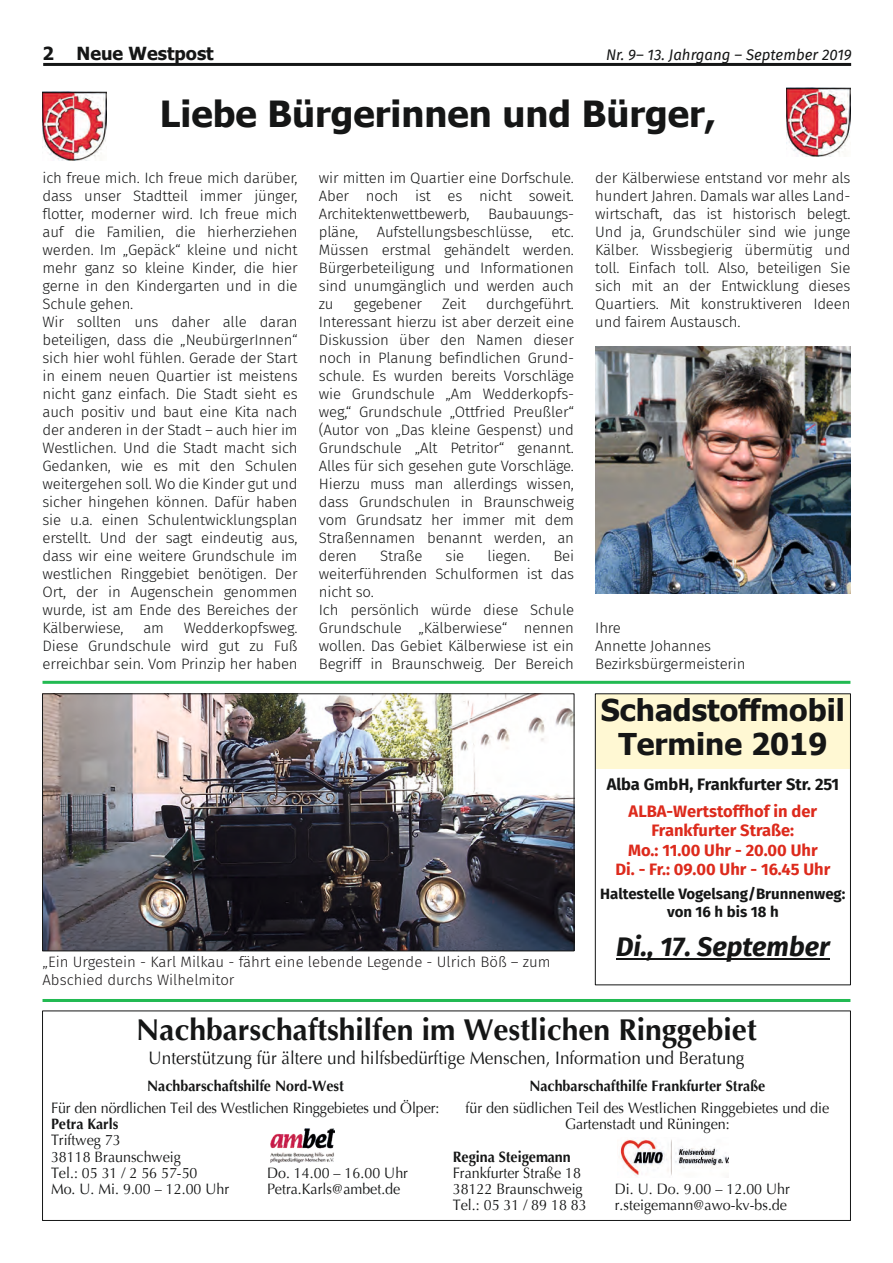
<style>
.page{position:relative;width:893px;height:1263px;background:#fff}
.page>*{position:absolute;margin:0;border:0;box-sizing:border-box;transform-origin:0 0}
.t1{font:700 36px "Tahoma";color:#151616}
.t2{font:700 30px "Optima";color:#151616}
.t3{font:700 30px/34.5px "Tahoma";color:#151616;text-align:center}
.t4{font:italic 700 27px "Fira Sans";color:#151616}
.t5{font:18px "Optima";color:#151616;scale:.95 1}
.t6{font:700 18px "Tahoma";color:#151616}
.t7{font:700 16.5px/19.5px "Fira Sans";color:#dd2a1c;text-align:center}
.t8{font:700 16.5px "Fira Sans";color:#151616}
.t9{font:300 15px/18px "Fira Sans";letter-spacing:-.01em;color:#151616;text-align:justify}
.t10{font:15px/16.2px "Optima";color:#151616;scale:.95 1}
.t11{font:700 15px "Optima";color:#151616;scale:.95 1}
.t12{font:300 15px/18px "Fira Sans";color:#1c1a1b}
.t13{font:700 15px/18px "Fira Sans";color:#151616;text-align:center}
.t14{font:italic 15px "Fira Sans";color:#151616}
</style>
<div class="page">
<hr style="left:43px;top:63px;width:808px;height:3px;background:#151616">
<div style="left:42px;top:1010px;width:809px;height:211px;background:#fff;border:1px solid #151616"></div>
<img style="left:271px;top:1128px;width:64px;height:34px">
<img style="left:619px;top:1139px;width:109px;height:38px">
<hr style="left:43px;top:681px;width:807px;height:3px;background:#22ba52">
<img style="left:43px;top:91px;width:63px;height:69px">
<img style="left:595px;top:347px;width:255px;height:247px">
<img style="left:787px;top:87px;width:63px;height:69px">
<img style="left:44px;top:695px;width:528px;height:254px">
<div style="left:42px;top:693px;width:532px;height:258px;border:1px solid #151616"></div>
<hr style="left:43px;top:999px;width:807px;height:3px;background:#22ba52">
<div style="left:595px;top:694px;width:255px;height:74px;background:#fff8d3"></div>
<div style="left:595px;top:693px;width:256px;height:292px;border:1px solid #151616"></div>
<hr style="left:616px;top:958px;width:214px;height:2px;background:#151616">
<p class="t6" style="left:43px;top:46px;width:13px">2</p>
<p class="t6" style="left:77px;top:46px;width:139px">Neue Westpost</p>
<p class="t14" style="left:606px;top:46px;width:247px">Nr. 9– 13. Jahrgang – September 2019</p>
<h1 class="t1" style="left:160px;top:100px;width:558px">Liebe Bürgerinnen und Bürger,</h1>
<p class="t9" style="left:43px;top:169px;width:257px;text-align:left">ich freue mich. Ich freue mich darüber, dass unser Stadtteil immer jünger, flotter, moderner wird. Ich freue mich auf die Familien, die hierherziehen werden. Im „Gepäck“ kleine und nicht mehr ganz so kleine Kinder, die hier gerne in den Kindergarten und in die Schule gehen.<br>Wir sollten uns daher alle daran beteiligen, dass die „NeubürgerInnen“ sich hier wohl fühlen. Gerade der Start in einem neuen Quartier ist meistens nicht ganz einfach. Die Stadt sieht es auch positiv und baut eine Kita nach der anderen in der Stadt – auch hier im Westlichen. Und die Stadt macht sich Gedanken, wie es mit den Schulen weitergehen soll. Wo die Kinder gut und sicher hingehen können. Dafür haben sie u.a. einen Schulentwicklungsplan erstellt. Und der sagt eindeutig aus, dass wir eine weitere Grundschule im westlichen Ringgebiet benötigen. Der Ort, der in Augenschein genommen wurde, ist am Ende des Bereiches der Kälberwiese,</p>
<p class="t9" style="left:319px;top:169px;width:257px">wir mitten im Quartier eine Dorfschule.<br>Aber noch ist es nicht soweit.<br>Architektenwettbewerb, Baubauungs&shy;pläne, Aufstellungsbeschlüsse,</p>
<p class="t9" style="left:595px;top:169px;width:257px">der Kälberwiese entstand vor mehr als hundert Jahren. Damals war alles Land&shy;wirtschaft, das ist historisch belegt.<br>Und ja, Grundschüler sind wie junge Kälber. Wissbegierig übermütig und toll. Einfach toll. Also, beteiligen Sie sich mit an der Entwicklung dieses Quartiers. Mit konstruktiveren Ideen und fairem Austausch.</p>
<p class="t9" style="left:319px;top:223px;width:257px;text-indent:232px">etc.<br>Müssen erstmal gehändelt werden.<br>Bürgerbeteiligung und Informationen sind unumgänglich und werden auch zu</p>
<p class="t9" style="left:354px;top:295px;width:70px">gegebener</p>
<p class="t9" style="left:442px;top:295px;width:26px">Zeit</p>
<p class="t9" style="left:319px;top:295px;width:257px;text-indent:167px">durchgeführt.<br>Interessant hierzu ist aber derzeit eine Diskussion über den Namen dieser noch in Planung befindlichen Grund&shy;schule. Es wurden bereits Vorschläge wie Grundschule „Am Wedderkopfs&shy;weg,“ Grundschule „Ottfried Preußler“ (Autor von „Das kleine Gespenst) und Grundschule „Alt Petritor“ genannt.<br>Alles für sich gesehen gute Vorschläge.<br>Hierzu muss man allerdings wissen, dass Grundschulen in Braunschweig vom Grundsatz her immer mit dem Straßennamen benannt werden, an deren</p>
<p class="t9" style="left:319px;top:547px;width:257px;text-align:left;text-indent:234px">Bei weiterführenden Schulformen ist das nicht so.<br>Ich persönlich würde diese Schule<br>Grundschule „Kälberwiese“ nennen wollen. Das Gebiet Kälberwiese ist ein<br>Begriff in Braunschweig. Der Bereich</p>
<p class="t9" style="left:380px;top:547px;width:44px">Straße</p>
<p class="t9" style="left:446px;top:547px;width:20px">sie</p>
<p class="t9" style="left:488px;top:547px;width:44px">liegen.</p>
<p class="t9" style="left:43px;top:619px;width:257px;text-indent:141px">Wedderkopfsweg.<br>Diese Grundschule wird gut zu Fuß erreichbar sein. Vom Prinzip her haben</p>
<p class="t9" style="left:595px;top:619px;width:152px;text-align:left">Ihre<br>Annette Johannes<br>Bezirksbürgermeisterin</p>
<p class="t9" style="left:143px;top:619px;width:22px">am</p>
<p class="t12" style="left:43px;top:953px;width:510px">„Ein Urgestein - Karl Milkau - fährt eine lebende Legende - Ulrich Böß – zum<br>Abschied durchs Wilhelmitor</p>
<h2 class="t3" style="left:601px;top:695px;width:245px">Schadstoffmobil<br>Termine 2019</h2>
<p class="t8" style="left:607px;top:774px;width:234px">Alba GmbH, Frankfurter Str. 251</p>
<p class="t7" style="left:615px;top:801px;width:216px">ALBA-Wertstoffhof in der<br>Frankfurter Straße:<br>Mo.: 11.00 Uhr - 20.00 Uhr<br>Di. - Fr.: 09.00 Uhr - 16.45 Uhr</p>
<p class="t13" style="left:600px;top:885px;width:247px">Haltestelle Vogelsang/Brunnenweg: von 16 h bis 18 h</p>
<h3 class="t4" style="left:616px;top:931px;width:215px">Di., 17. September</h3>
<h2 class="t2" style="left:136px;top:1017px;width:622px">Nachbarschaftshilfen im Westlichen Ringgebiet</h2>
<p class="t5" style="left:149px;top:1050px;width:629px">Unterstützung für ältere und hilfsbedürftige Menschen, Information und Beratung</p>
<p class="t11" style="left:147px;top:1079px;width:208px">Nachbarschaftshilfe Nord-West</p>
<p class="t10" style="left:51px;top:1101px;width:410px">Für den nördlichen Teil des Westlichen Ringgebietes und Ölper:</p>
<p class="t11" style="left:51px;top:1118px;width:72px">Petra Karls</p>
<p class="t10" style="left:51px;top:1133px;width:156px">Triftweg 73<br>38118 Braunschweig<br>Tel.: 05 31 / 2 56 57-50</p>
<p class="t10" style="left:267px;top:1166px;width:150px">Do. 14.00 – 16.00 Uhr</p>
<p class="t10" style="left:51px;top:1182px;width:189px">Mo. U. Mi. 9.00 – 12.00 Uhr</p>
<p class="t10" style="left:267px;top:1182px;width:142px">Petra.Karls@ambet.de</p>
<p class="t11" style="left:529px;top:1079px;width:250px">Nachbarschafthilfe Frankfurter Straße</p>
<p class="t10" style="left:466px;top:1101px;width:384px;text-align:center">für den südlichen Teil des Westlichen Ringgebietes und die<br>Gartenstadt und Rüningen:</p>
<p class="t11" style="left:453px;top:1150px;width:126px">Regina Steigemann</p>
<p class="t10" style="left:453px;top:1166px;width:138px">Frankfurter Straße 18<br>38122 Braunschweig</p>
<p class="t10" style="left:615px;top:1182px;width:186px">Di. U. Do. 9.00 – 12.00 Uhr</p>
<p class="t10" style="left:453px;top:1198px;width:142px">Tel.: 05 31 / 89 18 83</p>
<p class="t10" style="left:615px;top:1198px;width:183px">r.steigemann@awo-kv-bs.de</p>
</div>
